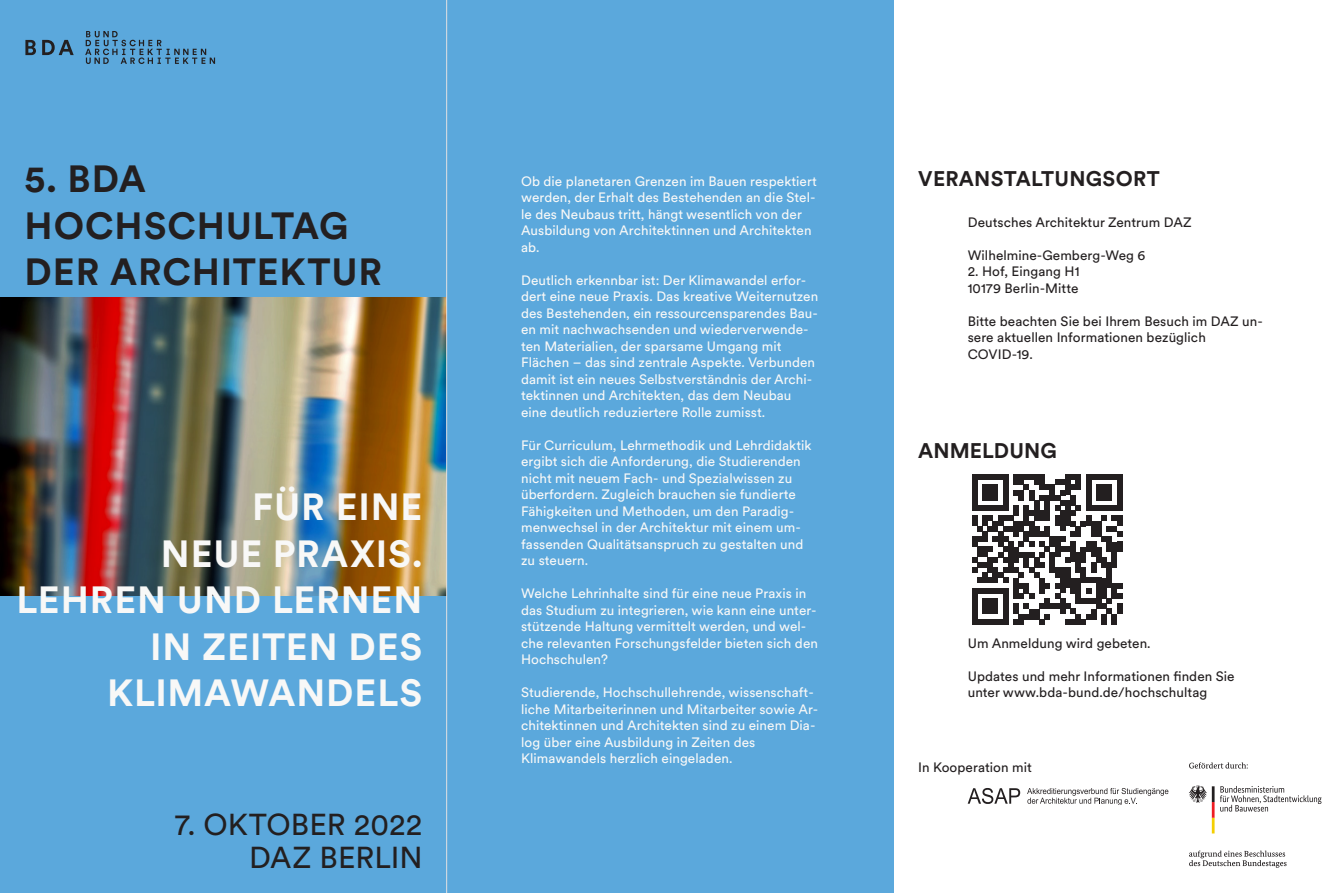
<style>
.page{position:relative;width:1340px;height:893px;background:#fff}
.page>*{position:absolute;margin:0;border:0;box-sizing:border-box;transform-origin:0 0}
.t1{font:700 37.5px/46.5px "BDA Circular";letter-spacing:.025em;color:#f8f8f7;text-align:right}
.t2{font:700 37.5px/46.5px "BDA Circular";letter-spacing:.025em;color:#231f20}
.t3{font:30px/33px "BDA Circular";color:#231f20;text-align:right}
.t4{font:700 21px "BDA Circular";letter-spacing:.015em;color:#231f20}
.t5{font:13.5px/16.5px "BDA Circular";letter-spacing:.005em;color:#f8f8f7}
.t6{font:13.5px/16.5px "BDA Circular";letter-spacing:.005em;color:#231f20}
</style>
<div class="page">
<div style="left:0;top:0;width:893px;height:893px;background:#5ba8dc"></div>
<img style="left:0;top:298px;width:446px;height:297px">
<hr style="left:446px;top:0;width:1px;height:893px;background:#e1e1e2">
<svg style="left:85px;top:31px;width:130px;height:33px"></svg>
<svg style="left:25px;top:40px;width:11px;height:15px"></svg>
<svg style="left:42px;top:40px;width:32px;height:15px"></svg>
<svg style="left:1189px;top:762px;width:58px;height:6px"></svg>
<svg style="left:1189px;top:850px;width:97px;height:18px"></svg>
<svg style="left:1189px;top:785px;width:132px;height:48px"></svg>
<svg style="left:1027px;top:788px;width:141px;height:16px"></svg>
<svg style="left:967px;top:788px;width:53px;height:16px"></svg>
<svg style="left:972px;top:474px;width:150px;height:150px"></svg>
<div style="left:1117px;top:604px;width:5px;height:10px;background:#231f20"></div>
<h1 class="t2" style="left:24px;top:154px;width:359px">5. BDA<br>HOCHSCHULTAG<br>DER ARCHITEKTUR</h1>
<h1 class="t1" style="left:17px;top:482px;width:407px">FÜR EINE<br>NEUE PRAXIS.<br>LEHREN UND LERNEN<br>IN ZEITEN DES<br>KLIMAWANDELS</h1>
<h2 class="t3" style="left:175px;top:807px;width:249px">7. OKTOBER 2022<br>DAZ BERLIN</h2>
<p class="t5" style="left:521px;top:172px;width:297px">Ob die planetaren Grenzen im Bauen respektiert werden, der Erhalt des Bestehenden an die Stel&shy;le des Neubaus tritt, hängt wesentlich von der Ausbildung von Architektinnen und Architekten ab.</p>
<p class="t5" style="left:521px;top:271px;width:299px">Deutlich erkennbar ist: Der Klimawandel erfor&shy;dert eine neue Praxis. Das kreative Weiternutzen des Bestehenden, ein ressourcensparendes Bau&shy;en mit nachwachsenden und wiederverwende&shy;ten Materialien, der sparsame Umgang mit Flächen – das sind zentrale Aspekte. Verbunden damit ist ein neues Selbstverständnis der Archi&shy;tektinnen und Architekten, das dem Neubau eine deutlich reduziertere Rolle zumisst.</p>
<p class="t5" style="left:521px;top:436px;width:292px">Für Curriculum, Lehrmethodik und Lehrdidaktik ergibt sich die Anforderung, die Studierenden nicht mit neuem Fach- und Spezialwissen zu überfordern. Zugleich brauchen sie fundierte Fähigkeiten und Methoden, um den Paradig&shy;menwechsel in der Architektur mit einem um&shy;fassenden Qualitätsanspruch zu gestalten und zu steuern.</p>
<p class="t5" style="left:521px;top:585px;width:298px">Welche Lehrinhalte sind für eine neue Praxis in das Studium zu integrieren, wie kann eine unter&shy;stützende Haltung vermittelt werden, und wel&shy;che relevanten Forschungsfelder bieten sich den Hochschulen?</p>
<p class="t5" style="left:521px;top:684px;width:298px">Studierende, Hochschullehrende, wissenschaft&shy;liche Mitarbeiterinnen und Mitarbeiter sowie Ar&shy;chitektinnen und Architekten sind zu einem Dia&shy;log über eine Ausbildung in Zeiten des Klimawandels herzlich eingeladen.</p>
<h3 class="t4" style="left:918px;top:164px;width:243px">VERANSTALTUNGSORT</h3>
<p class="t6" style="left:967px;top:213px;width:225px">Deutsches Architektur Zentrum DAZ</p>
<p class="t6" style="left:967px;top:246px;width:179px">Wilhelmine-Gemberg-Weg 6</p>
<p class="t6" style="left:967px;top:263px;width:113px">2. Hof, Eingang H1<br>10179 Berlin-Mitte</p>
<p class="t6" style="left:967px;top:312px;width:297px">Bitte beachten Sie bei Ihrem Besuch im DAZ un&shy;sere aktuellen Informationen bezüglich<br>COVID-19.</p>
<h3 class="t4" style="left:918px;top:436px;width:140px">ANMELDUNG</h3>
<p class="t6" style="left:967px;top:634px;width:184px">Um Anmeldung wird gebeten.</p>
<p class="t6" style="left:967px;top:667px;width:268px">Updates und mehr Informationen finden Sie unter www.bda-bund.de/hochschultag</p>
<p class="t6" style="left:918px;top:758px;width:115px">In Kooperation mit</p>
</div>
